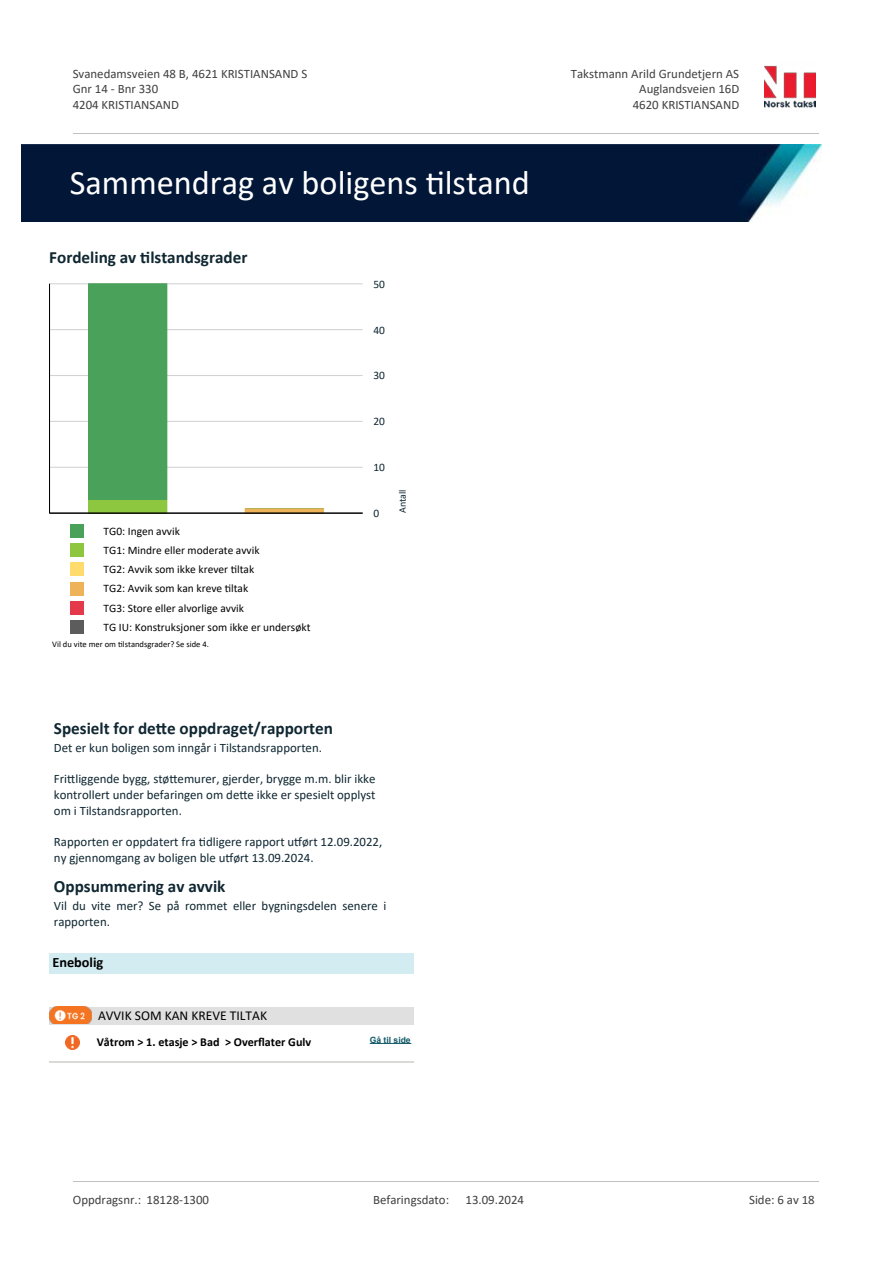
<style>
.page{position:relative;width:893px;height:1263px;background:#fff}
.page>*{position:absolute;margin:0;border:0;box-sizing:border-box;transform-origin:0 0}
.t1{font:34.35px "Calibri";color:#fff}
.t2{font:700 17.1px "Calibri";color:#102732}
.t3{font:700 14.25px "Calibri";color:#000}
.t4{font:13.5px "Calibri";color:#000}
.t5{font:12.9px/15.8px "Calibri";color:#102732}
.t6{font:12.9px/15.8px "Calibri";color:#404040}
.t7{font:700 12.15px "Calibri";color:#000}
.t8{font:11.4px/19px "Calibri";color:#000}
.t9{font:11.4px "Calibri";color:#102732}
.t10{font:10.05px "Calibri";color:#102732}
.t11{font:8.55px "Calibri";color:#000}
.t12{font:700 8.55px "Arial";color:#115965}
</style>
<div class="page">
<hr style="left:49px;top:467px;width:314px;height:1px;background:#d3d3d3">
<hr style="left:49px;top:421px;width:314px;height:1px;background:#d3d3d3">
<hr style="left:49px;top:375px;width:314px;height:1px;background:#d3d3d3">
<hr style="left:49px;top:329px;width:314px;height:1px;background:#d3d3d3">
<hr style="left:49px;top:284px;width:314px;height:1px;background:#d3d3d3">
<div style="left:245px;top:508px;width:79px;height:5px;background:#eeb258"></div>
<div style="left:88px;top:499px;width:79px;height:14px;background:#8dc63f"></div>
<div style="left:88px;top:284px;width:79px;height:215px;background:#4aa25a"></div>
<hr style="left:49px;top:512px;width:314px;height:2px;background:#000">
<hr style="left:49px;top:284px;width:1px;height:229px;background:#000">
<div style="left:70px;top:524px;width:14px;height:14px;background:#4aa25a"></div>
<div style="left:70px;top:543px;width:14px;height:14px;background:#8ec63f"></div>
<div style="left:70px;top:562px;width:14px;height:14px;background:#ffdb6e"></div>
<div style="left:70px;top:581px;width:14px;height:14px;background:#eeb258"></div>
<div style="left:70px;top:601px;width:14px;height:14px;background:#e3394a"></div>
<div style="left:70px;top:620px;width:14px;height:14px;background:#5c5c5c"></div>
<div style="left:50px;top:953px;width:364px;height:21px;background:#d3ecf1"></div>
<div style="left:50px;top:1007px;width:44px;height:17px;background:#e0e0e0"></div>
<img style="left:49px;top:1006px;width:43px;height:18px">
<div style="left:94px;top:1007px;width:273px;height:17px;background:#e0e0e0"></div>
<div style="left:367px;top:1007px;width:47px;height:17px;background:#e0e0e0"></div>
<img style="left:65px;top:1035px;width:14px;height:14px">
<hr style="left:370px;top:1043px;width:41px;height:1px;background:#115965">
<hr style="left:50px;top:1061px;width:44px;height:2px;background:#d7dbd3">
<hr style="left:94px;top:1061px;width:67px;height:2px;background:#d7dbd3">
<hr style="left:161px;top:1061px;width:72px;height:2px;background:#d7dbd3">
<hr style="left:233px;top:1061px;width:134px;height:2px;background:#d7dbd3">
<hr style="left:367px;top:1061px;width:47px;height:2px;background:#d7dbd3">
<img style="left:765px;top:65px;width:50px;height:43px">
<hr style="left:73px;top:133px;width:745px;height:1px;background:#c0c0c0">
<img style="left:21px;top:144px;width:801px;height:77px">
<hr style="left:73px;top:1181px;width:745px;height:1px;background:#c0c0c0">
<p class="t6" style="left:73px;top:65px;width:236px">Svanedamsveien 48 B, 4621 KRISTIANSAND S<br>Gnr 14 - Bnr 330<br>4204 KRISTIANSAND</p>
<p class="t6" style="left:571px;top:65px;width:170px">Takstmann Arild Grundetjern AS</p>
<p class="t6" style="left:639px;top:81px;width:101px">Auglandsveien 16D</p>
<p class="t6" style="left:633px;top:96px;width:108px">4620 KRISTIANSAND</p>
<h1 class="t1" style="left:70px;top:159px;width:462px">Sammendrag av boligens 琀椀lstand</h1>
<h2 class="t2" style="left:49px;top:245px;width:200px">Fordeling av 琀椀lstandsgrader</h2>
<p class="t8" style="left:104px;top:521px;width:208px">TG0: Ingen avvik<br>TG1: Mindre eller moderate avvik<br>TG2: Avvik som ikke krever 琀椀ltak<br>TG2: Avvik som kan kreve 琀椀ltak<br>TG3: Store eller alvorlige avvik<br>TG IU: Konstruksjoner som ikke er undersøkt</p>
<p class="t11" style="left:52px;top:638px;width:158px">Vil du vite mer om 琀椀lstandsgrader? Se side 4.</p>
<p class="t9" style="left:373px;top:276px;width:13px">50</p>
<p class="t9" style="left:373px;top:322px;width:13px">40</p>
<p class="t9" style="left:373px;top:368px;width:13px">30</p>
<p class="t9" style="left:373px;top:414px;width:13px">20</p>
<p class="t9" style="left:373px;top:459px;width:13px">10</p>
<p class="t9" style="left:373px;top:505px;width:7px">0</p>
<p class="t10" style="left:395px;top:513px;width:25px;rotate:-90deg">Antall</p>
<h2 class="t2" style="left:54px;top:716px;width:280px">Spesielt for de琀琀e oppdraget/rapporten</h2>
<p class="t5" style="left:54px;top:739px;width:270px">Det er kun boligen som inngår i Tilstandsrapporten.</p>
<p class="t5" style="left:54px;top:771px;width:323px;text-align:justify">Fri琀琀liggende bygg, stø琀琀emurer, gjerder, brygge m.m. blir ikke kontrollert under befaringen om de琀琀e ikke er spesielt opplyst om i Tilstandsrapporten.</p>
<p class="t5" style="left:54px;top:834px;width:330px">Rapporten er oppdatert fra 琀椀dligere rapport u琀昀ørt 12.09.2022, ny gjennomgang av boligen ble u琀昀ørt 13.09.2024.</p>
<h2 class="t2" style="left:54px;top:874px;width:173px">Oppsummering av avvik</h2>
<p class="t5" style="left:54px;top:898px;width:334px">Vil du vite mer? Se på rommet eller bygningsdelen senere i rapporten.</p>
<p class="t3" style="left:53px;top:952px;width:52px">Enebolig</p>
<p class="t4" style="left:98px;top:1006px;width:170px">AVVIK SOM KAN KREVE TILTAK</p>
<p class="t7" style="left:97px;top:1034px;width:216px">Våtrom &gt; 1. etasje &gt; Bad &gt; Over昀氀ater Gulv</p>
<p class="t12" style="left:370px;top:1033px;width:42px">Gå til side</p>
<p class="t6" style="left:73px;top:1192px;width:138px">Oppdragsnr.: 18128-1300</p>
<p class="t6" style="left:373px;top:1192px;width:78px">Befaringsdato:</p>
<p class="t6" style="left:465px;top:1192px;width:60px">13.09.2024</p>
<p class="t6" style="left:749px;top:1192px;width:67px">Side: 6 av 18</p>
</div>
